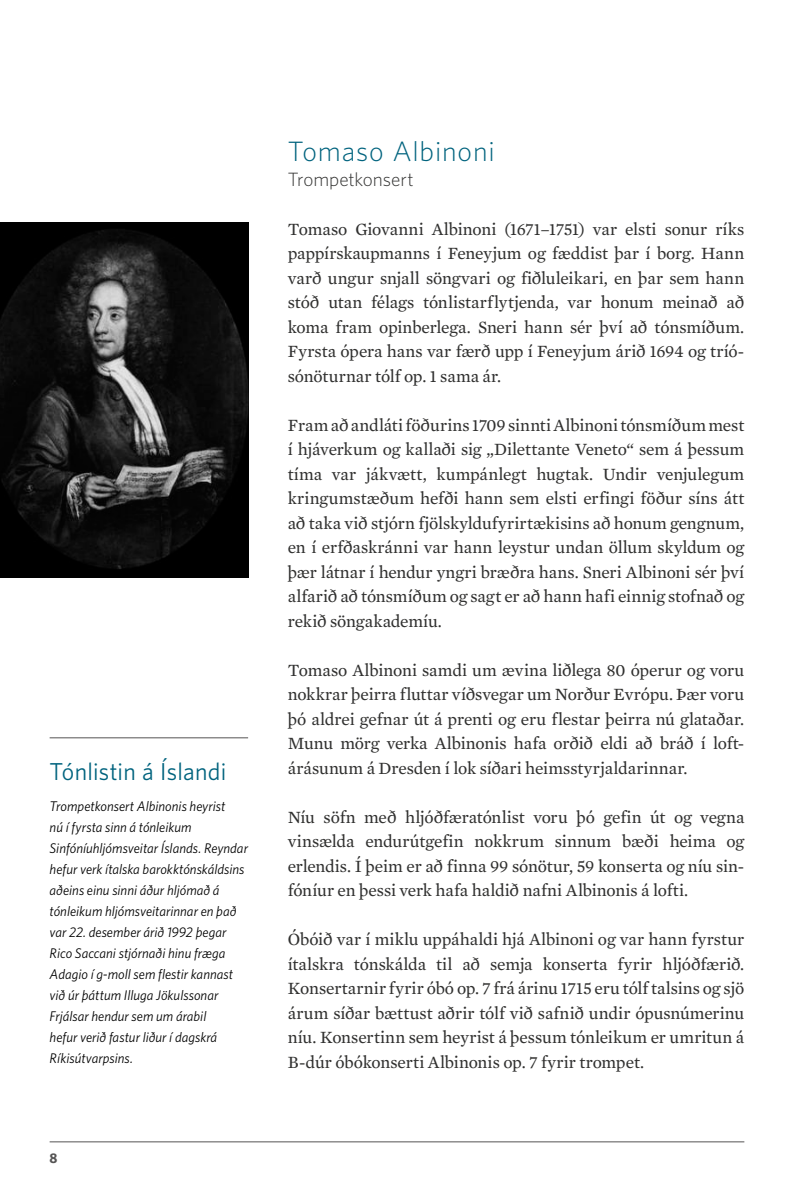
<style>
.page{position:relative;width:794px;height:1191px;background:#fff}
.page>*{position:absolute;margin:0;border:0;box-sizing:border-box;transform-origin:0 0}
.t1{font:300 28px "Whitney";letter-spacing:.03em;color:#00637e}
.t2{font:24.5px "Whitney";letter-spacing:.01em;color:#00637e}
.t3{font:300 19.25px "Whitney";color:#363635}
.t4{font:17.5px/24.5px "Mercury Text G2";letter-spacing:-.005em;color:#30302f;text-align:justify}
.t5{font:italic 14px/21px "Whitney";color:#000}
.t6{font:700 14px "Whitney";color:#555454}
</style>
<div class="page">
<hr style="left:50px;top:1141px;width:694px;height:1px;background:#555454">
<hr style="left:50px;top:737px;width:198px;height:1px;background:#555454">
<img style="left:0;top:222px;width:248px;height:355px">
<h2 class="t2" style="left:50px;top:757px;width:178px">Tónlistin á Íslandi</h2>
<p class="t5" style="left:50px;top:795px;width:200px">Trompetkonsert Albinonis heyrist<br>nú í fyrsta sinn á tónleikum Sinfóníuhljómsveitar Íslands. Reyndar hefur verk ítalska barokktónskáldsins aðeins einu sinni áður hljómað á tónleikum hljómsveitarinnar en það var 22. desember árið 1992 þegar Rico Saccani stjórnaði hinu fræga Adagio í g-moll sem flestir kannast við úr þáttum Illuga Jökulssonar Frjálsar hendur sem um árabil<br>hefur verið fastur liður í dagskrá Ríkisútvarpsins.</p>
<p class="t6" style="left:50px;top:1150px;width:9px">8</p>
<h1 class="t1" style="left:288px;top:135px;width:208px">Tomaso Albinoni</h1>
<p class="t3" style="left:288px;top:168px;width:127px">Trompetkonsert</p>
<p class="t4" style="left:288px;top:217px;width:458px">Tomaso Giovanni Albinoni (1671–1751) var elsti sonur ríks pappírskaupmanns í Feneyjum og fæddist þar í borg. Hann varð ungur snjall söngvari og fiðluleikari, en þar sem hann stóð utan félags tónlistarflytjenda, var honum meinað að koma fram opinberlega. Sneri hann sér því að tónsmíðum.<br>Fyrsta ópera hans var færð upp í Feneyjum árið 1694 og tríó&shy;sónöturnar tólf op. 1 sama ár.</p>
<p class="t4" style="left:288px;top:413px;width:458px">Fram að andláti föðurins 1709 sinnti Albinoni tónsmíðum mest í hjáverkum og kallaði sig „Dilettante Veneto“ sem á þessum tíma var jákvætt, kumpánlegt hugtak. Undir venjulegum kringumstæðum hefði hann sem elsti erfingi föður síns átt að taka við stjórn fjölskyldufyrirtækisins að honum gengnum, en í erfðaskránni var hann leystur undan öllum skyldum og þær látnar í hendur yngri bræðra hans. Sneri Albinoni sér því alfarið að tónsmíðum og sagt er að hann hafi einnig stofnað og rekið söngakademíu.</p>
<p class="t4" style="left:288px;top:658px;width:458px">Tomaso Albinoni samdi um ævina liðlega 80 óperur og voru nokkrar þeirra fluttar víðsvegar um Norður Evrópu. Þær voru þó aldrei gefnar út á prenti og eru flestar þeirra nú glataðar.<br>Munu mörg verka Albinonis hafa orðið eldi að bráð í loft&shy;árásunum á Dresden í lok síðari heimsstyrjaldarinnar.</p>
<p class="t4" style="left:288px;top:805px;width:458px">Níu söfn með hljóðfæratónlist voru þó gefin út og vegna vinsælda endurútgefin nokkrum sinnum bæði heima og erlendis. Í þeim er að finna 99 sónötur, 59 konserta og níu sin&shy;fóníur en þessi verk hafa haldið nafni Albinonis á lofti.</p>
<p class="t4" style="left:288px;top:927px;width:458px">Óbóið var í miklu uppáhaldi hjá Albinoni og var hann fyrstur ítalskra tónskálda til að semja konserta fyrir hljóðfærið.<br>Konsertarnir fyrir óbó op. 7 frá árinu 1715 eru tólf talsins og sjö árum síðar bættust aðrir tólf við safnið undir ópusnúmerinu níu. Konsertinn sem heyrist á þessum tónleikum er umritun á B-dúr óbókonserti Albinonis op. 7 fyrir trompet.</p>
</div>
